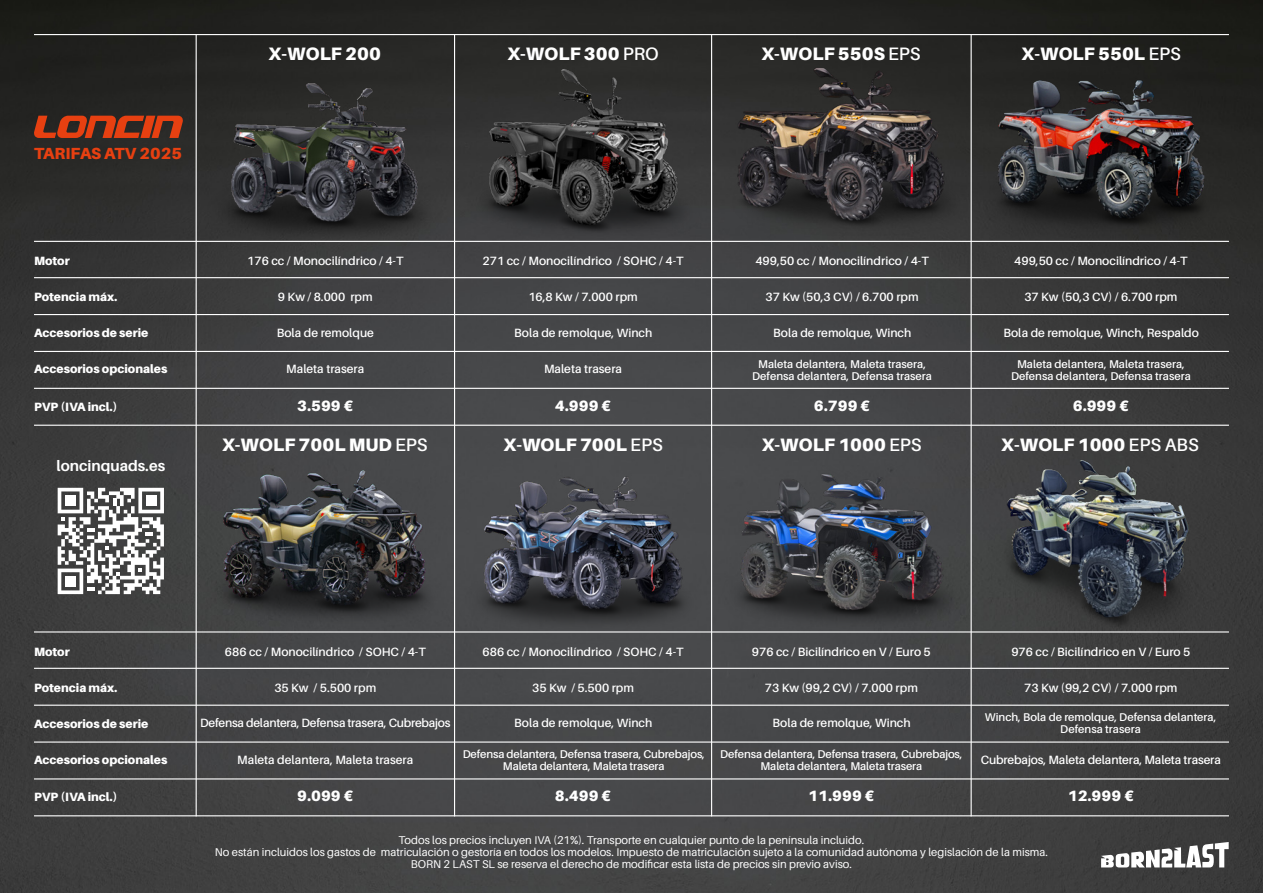
<style>
.page{position:relative;width:1263px;height:893px;background:#fff}
.page>*{position:absolute;margin:0;border:0;box-sizing:border-box;transform-origin:0 0}
.t1{font:900 18px "Aileron";color:#fff}
.t2{font:900 16.2px "Aileron";color:#e74011}
.t3{font:900 15px "Aileron";color:#fff}
.t4{font:700 15px "Aileron";color:#fff}
.t5{font:600 12px "Aileron";color:#fff}
.t6{font:900 12px "Aileron";color:#fff}
.t7{font:600 12px "Aileron";letter-spacing:-.02em;color:#fff}
.t8{font:600 11.25px/12px "Aileron";color:#fff;text-align:center}
.t9{font:11.25px/12px "Aileron";color:#fff;text-align:center}
.s1{font-weight:600}
</style>
<div class="page">
<img style="left:0;top:0;width:1263px;height:893px">
<img style="left:972px;top:51px;width:258px;height:191px">
<img style="left:712px;top:51px;width:258px;height:190px">
<img style="left:712px;top:437px;width:258px;height:194px">
<img style="left:972px;top:443px;width:257px;height:188px">
<img style="left:455px;top:56px;width:256px;height:185px">
<img style="left:455px;top:445px;width:256px;height:186px">
<img style="left:197px;top:54px;width:257px;height:187px">
<img style="left:201px;top:444px;width:248px;height:187px">
<hr style="left:196px;top:34px;width:1px;height:782px;background:#fff">
<hr style="left:454px;top:34px;width:1px;height:782px;background:#fff">
<hr style="left:711px;top:34px;width:1px;height:782px;background:#fff">
<hr style="left:970px;top:34px;width:2px;height:782px;background:#fff">
<hr style="left:34px;top:241px;width:1195px;height:1px;background:#fff">
<hr style="left:34px;top:631px;width:1195px;height:1px;background:#fff">
<svg style="left:33px;top:116px;width:151px;height:22px"></svg>
<hr style="left:34px;top:277px;width:1195px;height:1px;background:#fff">
<hr style="left:34px;top:668px;width:1195px;height:1px;background:#fff">
<hr style="left:34px;top:314px;width:1195px;height:1px;background:#fff">
<hr style="left:34px;top:705px;width:1195px;height:1px;background:#fff">
<hr style="left:34px;top:351px;width:1195px;height:1px;background:#fff">
<hr style="left:34px;top:741px;width:1195px;height:2px;background:#fff">
<hr style="left:34px;top:388px;width:1195px;height:1px;background:#fff">
<hr style="left:34px;top:778px;width:1195px;height:1px;background:#fff">
<hr style="left:34px;top:425px;width:1195px;height:1px;background:#fff">
<hr style="left:34px;top:34px;width:1195px;height:1px;background:#fff">
<hr style="left:34px;top:815px;width:1195px;height:1px;background:#fff">
<svg style="left:1101px;top:842px;width:128px;height:25px"></svg>
<svg style="left:58px;top:488px;width:106px;height:106px"></svg>
<div style="left:65px;top:495px;width:11px;height:11px;background:#fff"></div>
<div style="left:146px;top:495px;width:11px;height:11px;background:#fff"></div>
<div style="left:65px;top:576px;width:11px;height:11px;background:#fff"></div>
<h2 class="t2" style="left:34px;top:144px;width:150px">TARIFAS ATV 2025</h2>
<p class="t6" style="left:34px;top:254px;width:37px">Motor</p>
<p class="t6" style="left:34px;top:290px;width:85px">Potencia máx.</p>
<p class="t6" style="left:34px;top:326px;width:116px">Accesorios de serie</p>
<p class="t6" style="left:34px;top:362px;width:135px">Accesorios opcionales</p>
<p class="t6" style="left:34px;top:399px;width:85px">PVP (IVA incl.)</p>
<p class="t4" style="left:56px;top:457px;width:110px">loncinquads.es</p>
<h1 class="t1" style="left:269px;top:43px;width:114px">X-WOLF 200</h1>
<p class="t5" style="left:247px;top:254px;width:158px">176 cc / Monocilíndrico / 4-T</p>
<p class="t5" style="left:278px;top:290px;width:96px">9 Kw / 8.000 rpm</p>
<p class="t5" style="left:277px;top:326px;width:99px">Bola de remolque</p>
<p class="t5" style="left:286px;top:363px;width:80px">Maleta trasera</p>
<p class="t3" style="left:297px;top:397px;width:58px">3.599 €</p>
<h1 class="t1" style="left:222px;top:434px;width:207px">X-WOLF 700L MUD <span class="s1">EPS</span></h1>
<h1 class="t1" style="left:507px;top:43px;width:153px">X-WOLF 300 <span class="s1">PRO</span></h1>
<h1 class="t1" style="left:761px;top:43px;width:161px">X-WOLF 550S <span class="s1">EPS</span></h1>
<h1 class="t1" style="left:1021px;top:43px;width:161px">X-WOLF 550L <span class="s1">EPS</span></h1>
<p class="t5" style="left:483px;top:254px;width:202px">271 cc / Monocilíndrico / SOHC / 4-T</p>
<p class="t5" style="left:755px;top:254px;width:175px">499,50 cc / Monocilíndrico / 4-T</p>
<p class="t5" style="left:1014px;top:254px;width:175px">499,50 cc / Monocilíndrico / 4-T</p>
<p class="t5" style="left:528px;top:290px;width:111px">16,8 Kw / 7.000 rpm</p>
<p class="t5" style="left:765px;top:290px;width:155px">37 Kw (50,3 CV) / 6.700 rpm</p>
<p class="t5" style="left:1024px;top:290px;width:155px">37 Kw (50,3 CV) / 6.700 rpm</p>
<p class="t5" style="left:514px;top:326px;width:140px">Bola de remolque, Winch</p>
<p class="t5" style="left:773px;top:326px;width:140px">Bola de remolque, Winch</p>
<p class="t5" style="left:1003px;top:326px;width:197px">Bola de remolque, Winch, Respaldo</p>
<p class="t5" style="left:544px;top:363px;width:80px">Maleta trasera</p>
<p class="t8" style="left:1011px;top:358px;width:181px">Maleta delantera, Maleta trasera,<br>Defensa delantera, Defensa trasera</p>
<p class="t8" style="left:752px;top:358px;width:181px">Maleta delantera, Maleta trasera,<br>Defensa delantera, Defensa trasera</p>
<p class="t3" style="left:555px;top:397px;width:58px">4.999 €</p>
<h1 class="t1" style="left:503px;top:434px;width:161px">X-WOLF 700L <span class="s1">EPS</span></h1>
<p class="t3" style="left:814px;top:397px;width:58px">6.799 €</p>
<p class="t3" style="left:1073px;top:397px;width:58px">6.999 €</p>
<h1 class="t1" style="left:762px;top:434px;width:161px">X-WOLF 1000 <span class="s1">EPS</span></h1>
<h1 class="t1" style="left:1001px;top:434px;width:199px">X-WOLF 1000 <span class="s1">EPS ABS</span></h1>
<p class="t6" style="left:34px;top:644px;width:37px">Motor</p>
<p class="t6" style="left:34px;top:680px;width:85px">Potencia máx.</p>
<p class="t6" style="left:34px;top:716px;width:116px">Accesorios de serie</p>
<p class="t6" style="left:34px;top:752px;width:135px">Accesorios opcionales</p>
<p class="t6" style="left:34px;top:790px;width:85px">PVP (IVA incl.)</p>
<p class="t5" style="left:225px;top:645px;width:202px">686 cc / Monocilíndrico / SOHC / 4-T</p>
<p class="t5" style="left:483px;top:645px;width:202px">686 cc / Monocilíndrico / SOHC / 4-T</p>
<p class="t5" style="left:752px;top:645px;width:180px">976 cc / Bicilíndrico en V / Euro 5</p>
<p class="t5" style="left:1011px;top:645px;width:180px">976 cc / Bicilíndrico en V / Euro 5</p>
<p class="t5" style="left:274px;top:681px;width:103px">35 Kw / 5.500 rpm</p>
<p class="t5" style="left:532px;top:681px;width:103px">35 Kw / 5.500 rpm</p>
<p class="t5" style="left:765px;top:681px;width:155px">73 Kw (99,2 CV) / 7.000 rpm</p>
<p class="t5" style="left:1024px;top:681px;width:155px">73 Kw (99,2 CV) / 7.000 rpm</p>
<p class="t7" style="left:200px;top:716px;width:252px">Defensa delantera, Defensa trasera, Cubrebajos</p>
<p class="t5" style="left:514px;top:716px;width:140px">Bola de remolque, Winch</p>
<p class="t5" style="left:772px;top:716px;width:140px">Bola de remolque, Winch</p>
<p class="t8" style="left:985px;top:711px;width:233px">Winch, Bola de remolque, Defensa delantera,<br>Defensa trasera</p>
<p class="t5" style="left:237px;top:753px;width:178px">Maleta delantera, Maleta trasera</p>
<p class="t8" style="left:463px;top:748px;width:244px">Defensa delantera, Defensa trasera, Cubrebajos,<br>Maleta delantera, Maleta trasera</p>
<p class="t8" style="left:720px;top:748px;width:244px">Defensa delantera, Defensa trasera, Cubrebajos,<br>Maleta delantera, Maleta trasera</p>
<p class="t5" style="left:981px;top:753px;width:242px">Cubrebajos, Maleta delantera, Maleta trasera</p>
<p class="t3" style="left:297px;top:787px;width:58px">9.099 €</p>
<p class="t3" style="left:555px;top:787px;width:58px">8.499 €</p>
<p class="t3" style="left:808px;top:787px;width:68px">11.999 €</p>
<p class="t3" style="left:1068px;top:787px;width:68px">12.999 €</p>
<p class="t9" style="left:215px;top:834px;width:835px">Todos los precios incluyen IVA (21%). Transporte en cualquier punto de la península incluido.<br>No están incluidos los gastos de matriculación o gestoría en todos los modelos. Impuesto de matriculación sujeto a la comunidad autónoma y legislación de la misma.<br>BORN 2 LAST SL se reserva el derecho de modificar esta lista de precios sin previo aviso.</p>
</div>
